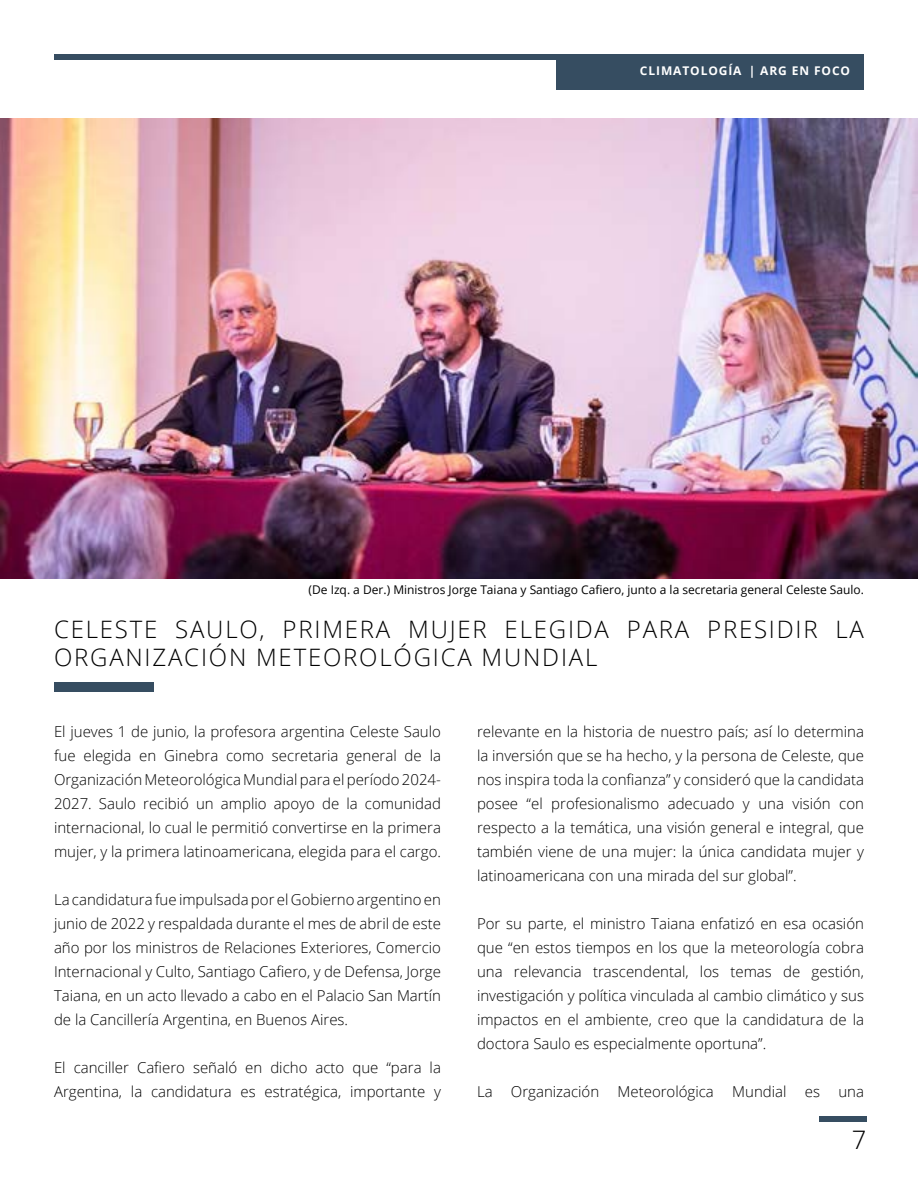
<style>
.page{position:relative;width:918px;height:1188px;background:#fff}
.page>*{position:absolute;margin:0;border:0;box-sizing:border-box;transform-origin:0 0}
.t1{font:300 25.5px "Open Sans";color:#000}
.t2{font:300 24px/28.8px "Open Sans";letter-spacing:.075em;color:#000}
.t3{font:300 15px/24px "Open Sans";color:#000;text-align:justify}
.t4{font:12px "Open Sans";color:#000}
.t5{font:700 12px "Open Sans";letter-spacing:.075em;color:#fff}
</style>
<div class="page">
<div style="left:54px;top:54px;width:810px;height:5px;background:#364d61"></div>
<div style="left:556px;top:54px;width:308px;height:36px;background:#364d61"></div>
<div style="left:819px;top:1116px;width:47px;height:5px;background:#364d61"></div>
<img style="left:0;top:118px;width:918px;height:461px">
<div style="left:54px;top:683px;width:100px;height:9px;background:#364d61"></div>
<p class="t5" style="left:640px;top:62px;width:212px">CLIMATOLOG ÍA | ARG EN FOCO</p>
<p class="t4" style="left:309px;top:582px;width:557px">(De Izq. a Der.) Ministros Jorge Taiana y Santiago Cafiero, junto a la secretaria general Celeste Saulo.</p>
<h2 class="t2" style="left:54px;top:614px;width:812px">CELESTE SAULO, PRIMERA MUJER ELEGIDA PARA PRESIDIR LA<br>ORGANIZACIÓN METEOROLÓGICA MUNDIAL</h2>
<p class="t3" style="left:54px;top:719px;width:389px">El jueves 1 de junio, la profesora argentina Celeste Saulo fue elegida en Ginebra como secretaria general de la Organización Meteorológica Mundial para el período 2024- 2027. Saulo recibió un amplio apoyo de la comunidad internacional, lo cual le permitió convertirse en la primera mujer, y la primera latinoamericana, elegida para el cargo.</p>
<p class="t3" style="left:54px;top:887px;width:389px">La candidatura fue impulsada por el Gobierno argentino en junio de 2022 y respaldada durante el mes de abril de este año por los ministros de Relaciones Exteriores, Comercio Internacional y Culto, Santiago Cafiero, y de Defensa, Jorge Taiana, en un acto llevado a cabo en el Palacio San Martín de la Cancillería Argentina, en Buenos Aires.</p>
<p class="t3" style="left:54px;top:1055px;width:389px">El canciller Cafiero señaló en dicho acto que “para la<br>Argentina, la candidatura es estratégica, importante y</p>
<p class="t3" style="left:477px;top:719px;width:389px">relevante en la historia de nuestro país; así lo determina la inversión que se ha hecho, y la persona de Celeste, que nos inspira toda la confianza” y consideró que la candidata posee “el profesionalismo adecuado y una visión con respecto a la temática, una visión general e integral, que también viene de una mujer: la única candidata mujer y latinoamericana con una mirada del sur global”.</p>
<p class="t3" style="left:477px;top:911px;width:389px">Por su parte, el ministro Taiana enfatizó en esa ocasión que “en estos tiempos en los que la meteorología cobra una relevancia trascendental, los temas de gestión, investigación y política vinculada al cambio climático y sus impactos en el ambiente, creo que la candidatura de la doctora Saulo es especialmente oportuna”.</p>
<p class="t3" style="left:477px;top:1079px;width:389px">La Organización Meteorológica Mundial es una</p>
<h1 class="t1" style="left:852px;top:1122px;width:16px">7</h1>
</div>
